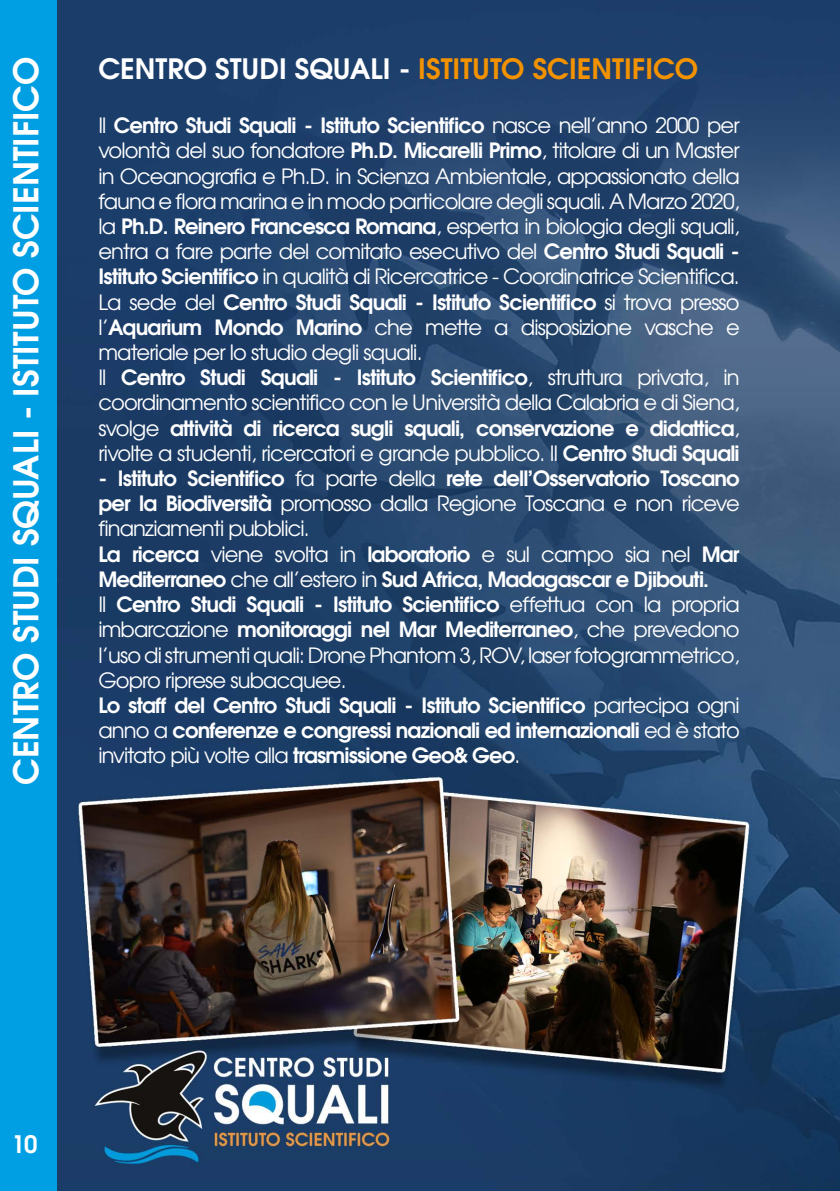
<style>
.page{position:relative;width:840px;height:1191px;background:#fff}
.page>*{position:absolute;margin:0;border:0;box-sizing:border-box;transform-origin:0 0}
.t1{font:600 34px "URW Gothic L";color:#fff}
.t2{font:600 28px "URW Gothic L";color:#f39200}
.t3{font:600 24px "URW Gothic L";color:#fff}
.t4{font:21px/25.2px "URW Gothic L";letter-spacing:-.04em;color:#fff}
.t5{font:600 21px/25.2px "URW Gothic L";letter-spacing:-.04em;color:#fff}
.s1{color:#fff}
.s2{font-weight:600}
.s3{font-weight:400}
</style>
<div class="page">
<img style="left:57px;top:0;width:782px;height:1191px">
<div style="left:0;top:0;width:57px;height:1191px;background:#009fe3"></div>
<h1 class="t1" style="left:3px;top:785px;width:729px;rotate:-90deg">CENTRO STUDI SQUALI - ISTITUTO SCIENTIFICO</h1>
<h2 class="t2" style="left:98px;top:50px;width:601px"><span class="s1">CENTRO STUDI SQUALI -</span> ISTITUTO SCIENTIFICO</h2>
<p class="t4" style="left:98px;top:112px;width:642px">Il <span class="s2">Centro Studi Squali - Istituto Scientifico</span> nasce nell’anno 2000 per volontà del suo fondatore <span class="s2">Ph.D. Micarelli Primo</span>, titolare di un Master in Oceanografia e Ph.D. in Scienza Ambientale, appassionato della fauna e flora marina e in modo particolare degli squali. A Marzo 2020, la <span class="s2">Ph.D. Reinero Francesca Romana</span>, esperta in biologia degli squali, entra a fare parte del comitato esecutivo del <span class="s2">Centro Studi Squali - Istituto Scientifico</span> in qualità di Ricercatrice - Coordinatrice Scientifica.<br>La sede del <span class="s2">Centro Studi Squali - Istituto Scientifico</span> si trova presso l’<span class="s2">Aquarium Mondo Marino</span> che mette a disposizione vasche e materiale per lo studio degli squali.<br>Il <span class="s2">Centro Studi Squali - Istituto Scientifico</span>, struttura privata, in coordinamento scientifico con le Università della Calabria e di Siena, svolge <span class="s2">attività di ricerca sugli squali, conservazione e didattica</span>, rivolte a studenti, ricercatori e grande pubblico. Il <span class="s2">Centro Studi Squali</span></p>
<p class="t5" style="left:98px;top:465px;width:642px">- Istituto Scientifico <span class="s3">fa parte della</span> rete dell’Osservatorio Toscano per la Biodiversità <span class="s3">promosso dalla Regione Toscana e non riceve finanziamenti pubblici.<br></span>La ricerca <span class="s3">viene svolta in</span> laboratorio <span class="s3">e sul campo sia nel</span> Mar Mediterraneo <span class="s3">che all’estero in</span> Sud Africa, Madagascar e Djibouti.<br><span class="s3">Il</span> Centro Studi Squali - Istituto Scientifico <span class="s3">effettua con la propria imbarcazione</span> monitoraggi nel Mar Mediterraneo<span class="s3">, che prevedono l’uso di strumenti quali: Drone Phantom 3, ROV, laser fotogrammetrico, Gopro riprese subacquee.<br></span>Lo staff del Centro Studi Squali - Istituto Scientifico <span class="s3">partecipa ogni anno a</span> conferenze e congressi nazionali ed internazionali <span class="s3">ed è stato invitato più volte alla</span> trasmissione Geo&amp; Geo<span class="s3">.</span></p>
<p class="t3" style="left:11px;top:1128px;width:28px">10</p>
</div>
